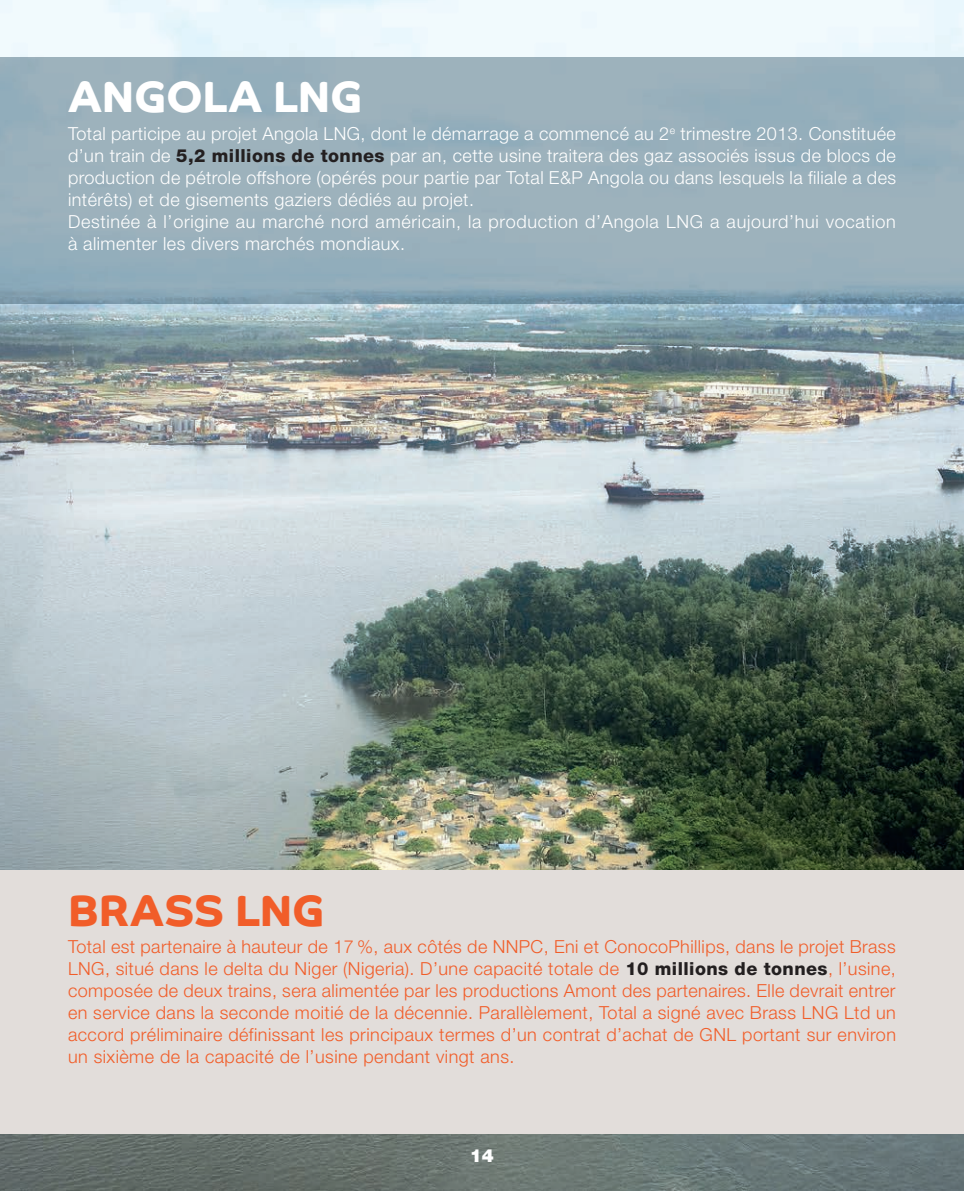
<style>
.page{position:relative;width:964px;height:1191px;background:#fff}
.page>*{position:absolute;margin:0;border:0;box-sizing:border-box;transform-origin:0 0}
.t1{font:700 44px "Co Headline Corp";color:#fff}
.t2{font:700 44px "Co Headline Corp";letter-spacing:.01em;color:#f15d29}
.t3{font:300 18px/22px "Helvetica Neue LT";letter-spacing:.025em;color:#f15d29;text-align:justify}
.t4{font:300 18px/22px "Helvetica Neue LT";letter-spacing:.025em;color:#fff}
.t5{font:900 18px "Helvetica Neue LT";color:#fff}
.s1{font-weight:800;color:#231f20}
</style>
<div class="page">
<img style="left:0;top:0;width:964px;height:1191px">
<svg style="left:0;top:57px;width:964px;height:246px;background:#97afba"></svg>
<div style="left:0;top:870px;width:964px;height:264px;background:#e2ddda"></div>
<h1 class="t1" style="left:68px;top:69px;width:296px">ANGOLA LNG</h1>
<p class="t4" style="left:68px;top:122px;width:829px">Total participe au projet Angola LNG, dont le démarrage a commencé au 2<sup>e</sup> trimestre 2013. Constituée d’un train de <span class="s1">5,2 millions de tonnes</span> par an, cette usine traitera des gaz associés issus de blocs de production de pétrole offshore (opérés pour partie par Total E&amp;P Angola ou dans lesquels la filiale a des intérêts) et de gisements gaziers dédiés au projet.<br>Destinée à l’origine au marché nord américain, la production d’Angola LNG a aujourd’hui vocation à alimenter les divers marchés mondiaux.</p>
<h1 class="t2" style="left:68px;top:883px;width:258px">BRASS LNG</h1>
<p class="t3" style="left:68px;top:935px;width:829px">Total est partenaire à hauteur de 17 %, aux côtés de NNPC, Eni et ConocoPhillips, dans le projet Brass LNG, situé dans le delta du Niger (Nigeria). D’une capacité totale de <span class="s1">10 millions de tonnes</span>, l’usine, composée de deux trains, sera alimentée par les productions Amont des partenaires. Elle devrait entrer en service dans la seconde moitié de la décennie. Parallèlement, Total a signé avec Brass LNG Ltd un accord préliminaire définissant les principaux termes d’un contrat d’achat de GNL portant sur environ un sixième de la capacité de l’usine pendant vingt ans.</p>
<p class="t5" style="left:470px;top:1145px;width:26px">14</p>
</div>
